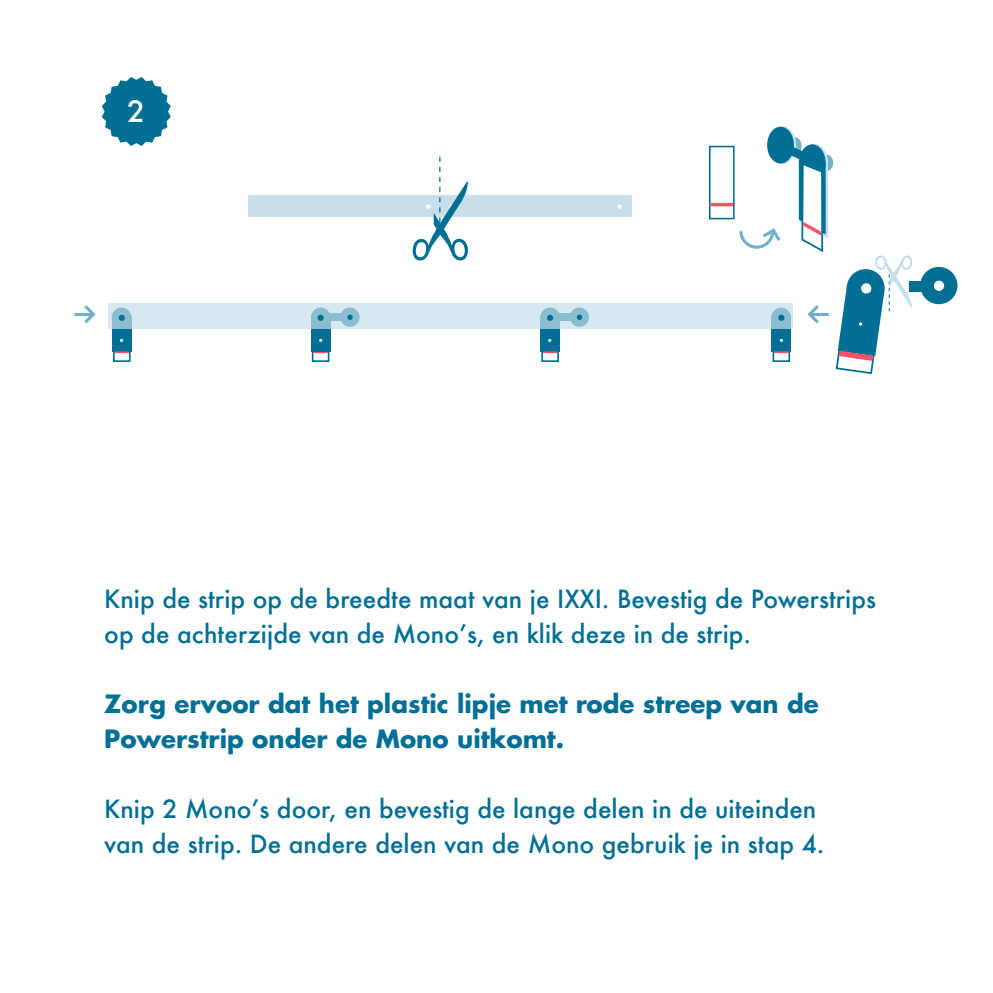
<style>
.page{position:relative;width:993px;height:993px;background:#fff}
.page>*{position:absolute;margin:0;border:0;box-sizing:border-box;transform-origin:0 0}
.t1{font:500 28.7px "Futura";color:#fff}
.t2{font:500 24.5px/35px "Futura";color:#006f95}
.t3{font:700 24.5px/35px "Futura";color:#006f95}
</style>
<div class="page">
<svg style="left:102px;top:77px;width:69px;height:69px"></svg>
<div style="left:312px;top:349px;width:17px;height:13px;border:2px solid #006f95"></div>
<svg style="left:313px;top:351px;width:15px;height:2px"></svg>
<div style="left:919px;top:267px;width:38px;height:37px;background:#006f95;border-radius:50%"></div>
<div style="left:933px;top:280px;width:10px;height:11px;background:#fff;border-radius:50%"></div>
<div style="left:248px;top:196px;width:383px;height:21px;background:#c8dfeb"></div>
<svg style="left:617px;top:204px;width:4px;height:5px"></svg>
<svg style="left:412px;top:157px;width:56px;height:103px"></svg>
<hr style="left:74px;top:313px;width:19px;height:3px;background:#72b1cb">
<svg style="left:84px;top:305px;width:12px;height:19px"></svg>
<div style="left:908px;top:281px;width:13px;height:10px;background:#006f95"></div>
<div style="left:311px;top:315px;width:19px;height:36px;background:#006f95"></div>
<div style="left:540px;top:315px;width:20px;height:36px;background:#006f95"></div>
<div style="left:112px;top:315px;width:19px;height:36px;background:#006f95"></div>
<div style="left:541px;top:349px;width:17px;height:13px;border:2px solid #006f95"></div>
<svg style="left:109px;top:303px;width:628px;height:26px;background:#cfe3ed"></svg>
<div style="left:317px;top:314px;width:7px;height:7px;background:#006f95;border-radius:50%"></div>
<div style="left:547px;top:314px;width:6px;height:7px;background:#006f95;border-radius:50%"></div>
<svg style="left:347px;top:314px;width:5px;height:6px"></svg>
<svg style="left:576px;top:314px;width:6px;height:6px"></svg>
<div style="left:119px;top:314px;width:6px;height:7px;background:#006f95;border-radius:50%"></div>
<svg style="left:768px;top:126px;width:28px;height:38px"></svg>
<div style="left:766px;top:127px;width:27px;height:36px;background:#006f95;border-radius:50%"></div>
<div style="left:708px;top:146px;width:26px;height:73px;background:#fff;border:2px solid #006f95"></div>
<hr style="left:710px;top:203px;width:22px;height:3px;background:#ff5165">
<svg style="left:737px;top:137px;width:174px;height:238px"></svg>
<svg style="left:542px;top:351px;width:15px;height:2px"></svg>
<div style="left:113px;top:349px;width:17px;height:13px;border:2px solid #006f95"></div>
<svg style="left:115px;top:351px;width:14px;height:2px"></svg>
<p class="t1" style="left:127px;top:92px;width:19px">2</p>
<p class="t2" style="left:104px;top:581px;width:773px">Knip de strip op de breedte maat van je IXXI. Bevestig de Powerstrips op de achterzijde van de Mono’s, en klik deze in de strip.</p>
<p class="t3" style="left:104px;top:685px;width:715px">Zorg ervoor dat het plastic lipje met rode streep van de<br>Powerstrip onder de Mono uitkomt.</p>
<p class="t2" style="left:104px;top:791px;width:721px">Knip 2 Mono’s door, en bevestig de lange delen in de uiteinden van de strip. De andere delen van de Mono gebruik je in stap 4.</p>
</div>
